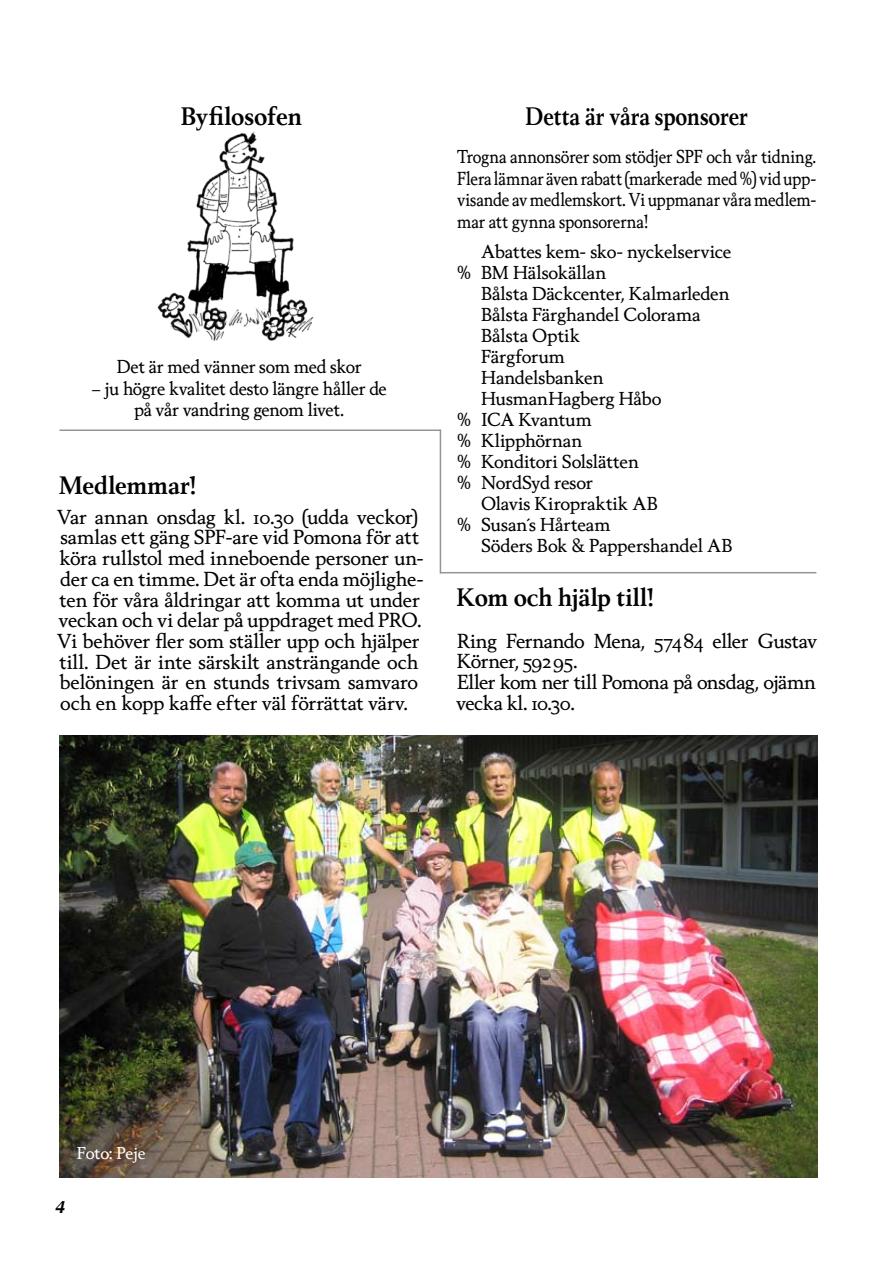
<style>
.page{position:relative;width:893px;height:1263px;background:#fff}
.page>*{position:absolute;margin:0;border:0;box-sizing:border-box;transform-origin:0 0}
.t1{font:700 24px "Berling Nova Text Pro";color:#000}
.t2{font:700 24px "Berling Nova Text Pro";color:#000;scale:.89 1}
.t3{font:19.5px/20.7px "Berling Nova Text Pro";letter-spacing:-.01em;color:#000}
.t4{font:18px/21px "Berling Nova Text Pro";letter-spacing:-.01em;color:#000}
.t5{font:18px/21.6px "Berling Nova Text Pro";letter-spacing:-.01em;color:#000;text-align:justify;scale:.89 1}
.t6{font:18px/21.6px "Berling Nova Text Pro";letter-spacing:-.01em;color:#000;text-align:center;scale:.96 1}
.t7{font:italic 700 18px "Optima";color:#000}
.t8{font:16.5px "Berling Nova Text Pro";letter-spacing:-.02em;color:#fff}
</style>
<div class="page">
<img style="left:157px;top:131px;width:157px;height:210px">
<hr style="left:60px;top:429px;width:381px;height:2px;background:#929497">
<hr style="left:440px;top:572px;width:376px;height:1px;background:#929497">
<hr style="left:440px;top:429px;width:1px;height:144px;background:#929497">
<img style="left:60px;top:736px;width:757px;height:442px">
<p class="t1" style="left:181px;top:101px;width:123px">Byfilosofen</p>
<p class="t6" style="left:117px;top:355px;width:256px">Det är med vänner som med skor</p>
<p class="t6" style="left:91px;top:377px;width:309px">– ju högre kvalitet desto längre håller de på vår vandring genom livet.</p>
<p class="t1" style="left:59px;top:470px;width:139px">Medlemmar!</p>
<p class="t3" style="left:57px;top:506px;width:368px">Var annan onsdag kl. 10.30 (udda veckor) samlas ett gäng SPF-are vid Pomona för att köra rullstol med inneboende personer un&shy;der ca en timme. Det är ofta enda möjlighe&shy;ten för våra åldringar att komma ut under veckan och vi delar på uppdraget med PRO.<br>Vi behöver fler som ställer upp och hjälper till. Det är inte särskilt ansträngande och belöningen är en stunds trivsam samvaro och en kopp kaffe efter väl förrättat värv.</p>
<p class="t2" style="left:526px;top:101px;width:251px">Detta är våra sponsorer</p>
<p class="t5" style="left:457px;top:146px;width:405px">Trogna annonsörer som stödjer SPF och vår tidning.<br>Flera lämnar även rabatt (markerade med %) vid upp&shy;visande av medlemskort. Vi uppmanar våra medlem&shy;mar att gynna sponsorerna!</p>
<p class="t4" style="left:457px;top:241px;width:276px;text-indent:24px">Abattes kem- sko- nyckelservice % BM Hälsokällan</p>
<p class="t4" style="left:481px;top:283px;width:250px">Bålsta Däckcenter, Kalmarleden</p>
<p class="t4" style="left:481px;top:304px;width:221px">Bålsta Färghandel Colorama</p>
<p class="t4" style="left:481px;top:325px;width:100px">Bålsta Optik</p>
<p class="t4" style="left:481px;top:346px;width:85px">Färgforum</p>
<p class="t4" style="left:481px;top:367px;width:124px">Handelsbanken</p>
<p class="t4" style="left:481px;top:388px;width:182px">HusmanHagberg Håbo</p>
<p class="t4" style="left:457px;top:409px;width:136px">% ICA Kvantum</p>
<p class="t4" style="left:457px;top:430px;width:127px">% Klipphörnan</p>
<p class="t4" style="left:457px;top:451px;width:183px">% Konditori Solslätten</p>
<p class="t4" style="left:457px;top:472px;width:137px">% NordSyd resor</p>
<p class="t4" style="left:481px;top:493px;width:178px">Olavis Kiropraktik AB</p>
<p class="t4" style="left:457px;top:514px;width:155px">% Susan´s Hårteam</p>
<p class="t4" style="left:481px;top:535px;width:253px">Söders Bok &amp; Pappershandel AB</p>
<p class="t1" style="left:457px;top:582px;width:199px">Kom och hjälp till!</p>
<p class="t3" style="left:456px;top:630px;width:362px">Ring Fernando Mena, 57484 eller Gustav<br>Körner, 59295.<br>Eller kom ner till Pomona på onsdag, ojämn vecka kl. 10.30.</p>
<p class="t8" style="left:77px;top:1142px;width:70px">Foto: Peje</p>
<p class="t7" style="left:55px;top:1196px;width:12px">4</p>
</div>
